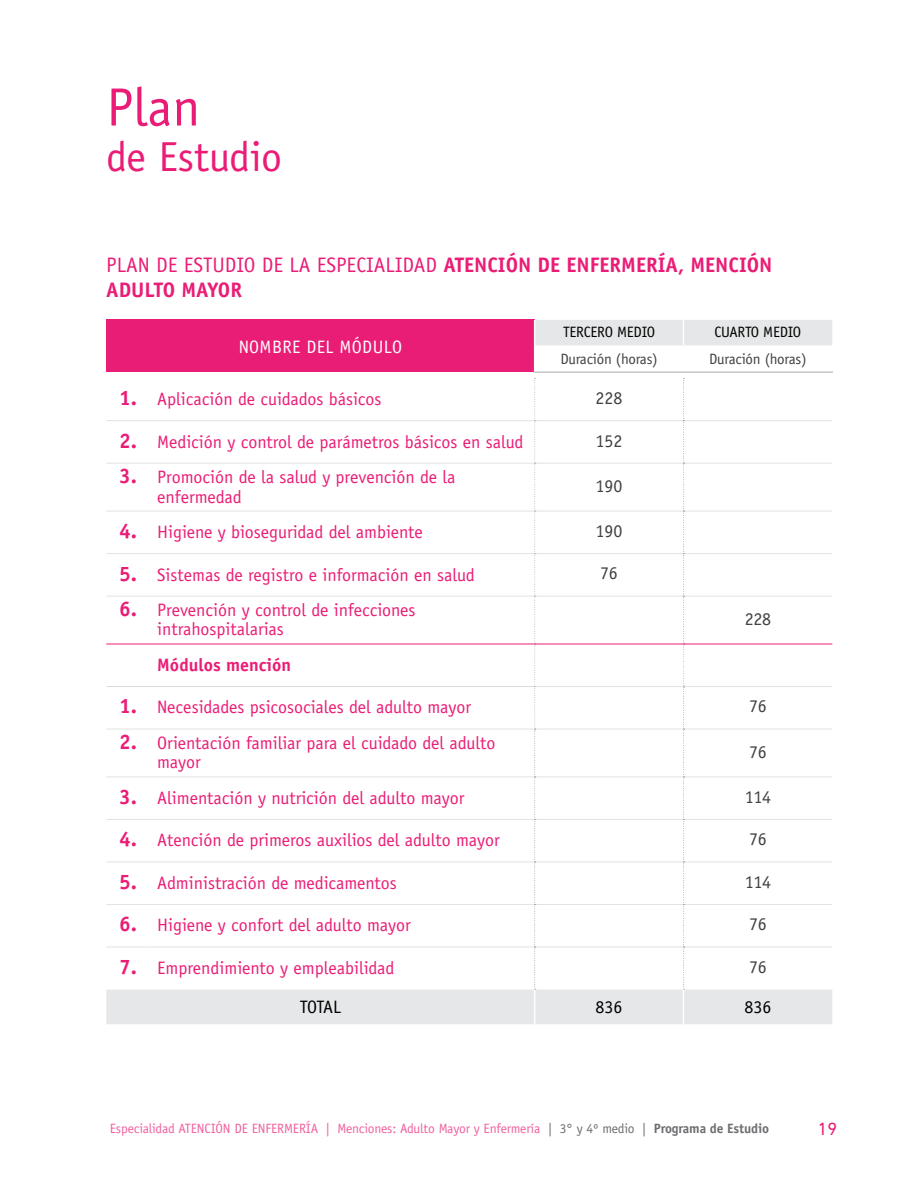
<style>
.page{position:relative;width:918px;height:1188px;background:#fff}
.page>*{position:absolute;margin:0;border:0;box-sizing:border-box;transform-origin:0 0}
.t1{font:54px "Officina Sans";color:#ea1d76}
.t2{font:42px "Officina Sans";color:#ea1d76}
.t3{font:700 21px "Officina Sans";color:#ea1d76}
.t4{font:21px "Officina Sans";color:#ea1d76}
.t5{font:18px/19.5px "Officina Sans";color:#ea1d76}
.t6{font:18px "Officina Sans";letter-spacing:-.015em;color:#414042}
.t7{font:18px "Officina Sans";letter-spacing:.02em;color:#fff}
.t8{font:700 18px "Officina Sans";color:#ea1d76}
.t9{font:18px "Officina Sans";color:#000}
.t10{font:18px "DIN Next LT Pro";color:#ea1d76}
.t11{font:15px "Officina Sans";letter-spacing:-.015em;color:#414042}
.t12{font:15px "Officina Sans";letter-spacing:-.015em;color:#000}
.t13{font:13.5px "Officina Sans";letter-spacing:-.01em;color:#f0619f}
.s1{font-weight:700;font-size:21px}
.s2{color:#6d6e71}
.s3{font-weight:700;color:#6d6e71}
</style>
<div class="page">
<svg style="left:106px;top:320px;width:726px;height:704px"></svg>
<hr style="left:684px;top:420px;width:148px;height:1px;background:#e2e3e4">
<hr style="left:535px;top:463px;width:148px;height:1px;background:#e2e3e4">
<hr style="left:684px;top:463px;width:148px;height:1px;background:#e2e3e4">
<svg style="left:683px;top:320px;width:1px;height:52px"></svg>
<svg style="left:534px;top:320px;width:1px;height:52px"></svg>
<hr style="left:106px;top:420px;width:41px;height:1px;background:#e2e3e4">
<hr style="left:147px;top:420px;width:387px;height:1px;background:#e2e3e4">
<hr style="left:106px;top:463px;width:41px;height:1px;background:#e2e3e4">
<hr style="left:147px;top:463px;width:387px;height:1px;background:#e2e3e4">
<hr style="left:535px;top:420px;width:148px;height:1px;background:#e2e3e4">
<hr style="left:534px;top:990px;width:1px;height:34px;background:#fff">
<hr style="left:535px;top:346px;width:149px;height:1px;background:#fff">
<hr style="left:684px;top:346px;width:149px;height:1px;background:#fff">
<hr style="left:534px;top:372px;width:150px;height:1px;background:#a7a9ac">
<hr style="left:684px;top:372px;width:149px;height:1px;background:#a7a9ac">
<hr style="left:106px;top:686px;width:41px;height:1px;background:#dadbdc">
<hr style="left:147px;top:686px;width:387px;height:1px;background:#dadbdc">
<hr style="left:106px;top:511px;width:41px;height:1px;background:#e2e3e4">
<hr style="left:147px;top:511px;width:387px;height:1px;background:#e2e3e4">
<hr style="left:106px;top:553px;width:41px;height:1px;background:#e2e3e4">
<hr style="left:147px;top:553px;width:387px;height:1px;background:#e2e3e4">
<hr style="left:106px;top:596px;width:41px;height:1px;background:#e2e3e4">
<hr style="left:147px;top:596px;width:387px;height:1px;background:#e2e3e4">
<hr style="left:535px;top:686px;width:149px;height:1px;background:#e2e3e4">
<hr style="left:684px;top:686px;width:148px;height:1px;background:#e2e3e4">
<hr style="left:535px;top:511px;width:148px;height:1px;background:#e2e3e4">
<hr style="left:535px;top:553px;width:148px;height:1px;background:#e2e3e4">
<hr style="left:535px;top:596px;width:148px;height:1px;background:#e2e3e4">
<hr style="left:106px;top:729px;width:41px;height:1px;background:#e2e3e4">
<hr style="left:147px;top:729px;width:388px;height:1px;background:#e2e3e4">
<hr style="left:106px;top:777px;width:41px;height:1px;background:#e2e3e4">
<hr style="left:147px;top:777px;width:387px;height:1px;background:#e2e3e4">
<hr style="left:106px;top:819px;width:41px;height:1px;background:#e2e3e4">
<hr style="left:147px;top:819px;width:387px;height:1px;background:#e2e3e4">
<hr style="left:106px;top:862px;width:41px;height:1px;background:#e2e3e4">
<hr style="left:147px;top:862px;width:387px;height:1px;background:#e2e3e4">
<hr style="left:106px;top:904px;width:41px;height:1px;background:#e2e3e4">
<hr style="left:147px;top:904px;width:387px;height:1px;background:#e2e3e4">
<hr style="left:106px;top:947px;width:41px;height:1px;background:#e2e3e4">
<hr style="left:147px;top:947px;width:387px;height:1px;background:#e2e3e4">
<hr style="left:535px;top:729px;width:148px;height:1px;background:#e2e3e4">
<hr style="left:535px;top:777px;width:148px;height:1px;background:#e2e3e4">
<hr style="left:535px;top:819px;width:148px;height:1px;background:#e2e3e4">
<hr style="left:535px;top:862px;width:148px;height:1px;background:#e2e3e4">
<hr style="left:535px;top:904px;width:148px;height:1px;background:#e2e3e4">
<hr style="left:535px;top:947px;width:148px;height:1px;background:#e2e3e4">
<hr style="left:684px;top:511px;width:148px;height:1px;background:#e2e3e4">
<hr style="left:684px;top:553px;width:148px;height:1px;background:#e2e3e4">
<hr style="left:684px;top:596px;width:148px;height:1px;background:#e2e3e4">
<hr style="left:684px;top:729px;width:148px;height:1px;background:#e2e3e4">
<hr style="left:684px;top:777px;width:148px;height:1px;background:#e2e3e4">
<hr style="left:684px;top:819px;width:148px;height:1px;background:#e2e3e4">
<hr style="left:684px;top:862px;width:148px;height:1px;background:#e2e3e4">
<hr style="left:684px;top:904px;width:148px;height:1px;background:#e2e3e4">
<hr style="left:684px;top:947px;width:148px;height:1px;background:#e2e3e4">
<svg style="left:534px;top:378px;width:2px;height:612px"></svg>
<svg style="left:683px;top:378px;width:2px;height:612px"></svg>
<hr style="left:106px;top:644px;width:41px;height:1px;background:#ea1d76">
<hr style="left:147px;top:644px;width:388px;height:1px;background:#ea1d76">
<hr style="left:535px;top:644px;width:149px;height:1px;background:#ea1d76">
<hr style="left:684px;top:644px;width:148px;height:1px;background:#ea1d76">
<hr style="left:683px;top:990px;width:1px;height:34px;background:#fff">
<h1 class="t1" style="left:106px;top:76px;width:96px">Plan</h1>
<h2 class="t2" style="left:106px;top:132px;width:177px">de Estudio</h2>
<p class="t4" style="left:106px;top:252px;width:89px">Plan de estud</p>
<p class="t4" style="left:237px;top:252px;width:91px">io de la espec</p>
<p class="t4" style="left:366px;top:252px;width:49px">ialidad</p>
<p class="t3" style="left:443px;top:251px;width:23px">ATENCIÓN</p>
<p class="t3" style="left:538px;top:251px;width:75px">DE EN FERMER</p>
<p class="t3" style="left:658px;top:251px;width:45px">ÍA, MENCIÓN</p>
<p class="t3" style="left:106px;top:277px;width:25px">ADULTO</p>
<p class="t3" style="left:181px;top:277px;width:49px">MAYOR</p>
<p class="t7" style="left:239px;top:336px;width:165px">NOMBRE DEL MÓDULO</p>
<p class="t12" style="left:563px;top:324px;width:15px">Tercero</p>
<p class="t12" style="left:617px;top:324px;width:38px">medio</p>
<p class="t12" style="left:715px;top:324px;width:15px">Cuarto</p>
<p class="t12" style="left:763px;top:324px;width:38px">medio</p>
<p class="t11" style="left:560px;top:350px;width:99px">Duración (horas)</p>
<p class="t11" style="left:709px;top:350px;width:99px">Duración (horas)</p>
<p class="t5" style="left:119px;top:389px;width:264px"><span class="s1">1.</span> Aplicación de cuidados básicos</p>
<p class="t6" style="left:596px;top:387px;width:28px">228</p>
<p class="t5" style="left:119px;top:432px;width:406px"><span class="s1">2.</span> Medición y control de parámetros básicos en salud</p>
<p class="t6" style="left:596px;top:430px;width:28px">152</p>
<p class="t5" style="left:157px;top:467px;width:300px;text-indent:-38px"><span class="s1">3.</span> Promoción de la salud y prevención de la enfermedad</p>
<p class="t6" style="left:596px;top:475px;width:28px">190</p>
<p class="t5" style="left:119px;top:522px;width:305px"><span class="s1">4.</span> Higiene y bioseguridad del ambiente</p>
<p class="t6" style="left:596px;top:520px;width:28px">190</p>
<p class="t5" style="left:119px;top:565px;width:357px"><span class="s1">5.</span> Sistemas de registro e información en salud</p>
<p class="t6" style="left:600px;top:563px;width:19px">76</p>
<p class="t5" style="left:157px;top:600px;width:260px;text-indent:-38px"><span class="s1">6.</span> Prevención y control de infecciones intrahospitalarias</p>
<p class="t6" style="left:745px;top:608px;width:28px">228</p>
<p class="t8" style="left:157px;top:654px;width:135px">MÓDULOS MENCIÓN</p>
<p class="t5" style="left:119px;top:698px;width:354px"><span class="s1">1.</span> Necesidades psicosociales del adulto mayor</p>
<p class="t6" style="left:749px;top:696px;width:19px">76</p>
<p class="t5" style="left:157px;top:733px;width:340px;text-indent:-38px"><span class="s1">2.</span> Orientación familiar para el cuidado del adulto mayor</p>
<p class="t6" style="left:749px;top:741px;width:19px">76</p>
<p class="t5" style="left:119px;top:788px;width:347px"><span class="s1">3.</span> Alimentación y nutrición del adulto mayor</p>
<p class="t6" style="left:745px;top:786px;width:28px">114</p>
<p class="t5" style="left:119px;top:831px;width:382px"><span class="s1">4.</span> Atención de primeros auxilios del adulto mayor</p>
<p class="t6" style="left:749px;top:829px;width:19px">76</p>
<p class="t5" style="left:119px;top:873px;width:279px"><span class="s1">5.</span> Administración de medicamentos</p>
<p class="t6" style="left:745px;top:871px;width:28px">114</p>
<p class="t5" style="left:119px;top:916px;width:293px"><span class="s1">6.</span> Higiene y confort del adulto mayor</p>
<p class="t6" style="left:749px;top:914px;width:19px">76</p>
<p class="t5" style="left:119px;top:958px;width:277px"><span class="s1">7.</span> Emprendimiento y empleabilidad</p>
<p class="t6" style="left:749px;top:956px;width:19px">76</p>
<p class="t9" style="left:300px;top:996px;width:41px">TOTAL</p>
<p class="t9" style="left:596px;top:996px;width:28px">836</p>
<p class="t9" style="left:744px;top:996px;width:29px">836</p>
<p class="t13" style="left:110px;top:1121px;width:661px">Especialidad ATENCIÓN DE ENFERMERÍA | Menciones: Adulto Mayor y Enfermería <span class="s2">| 3° y 4º medio |</span> <span class="s3">PROGRAMA DE ESTUDIO</span></p>
<p class="t10" style="left:818px;top:1118px;width:21px">19</p>
</div>
